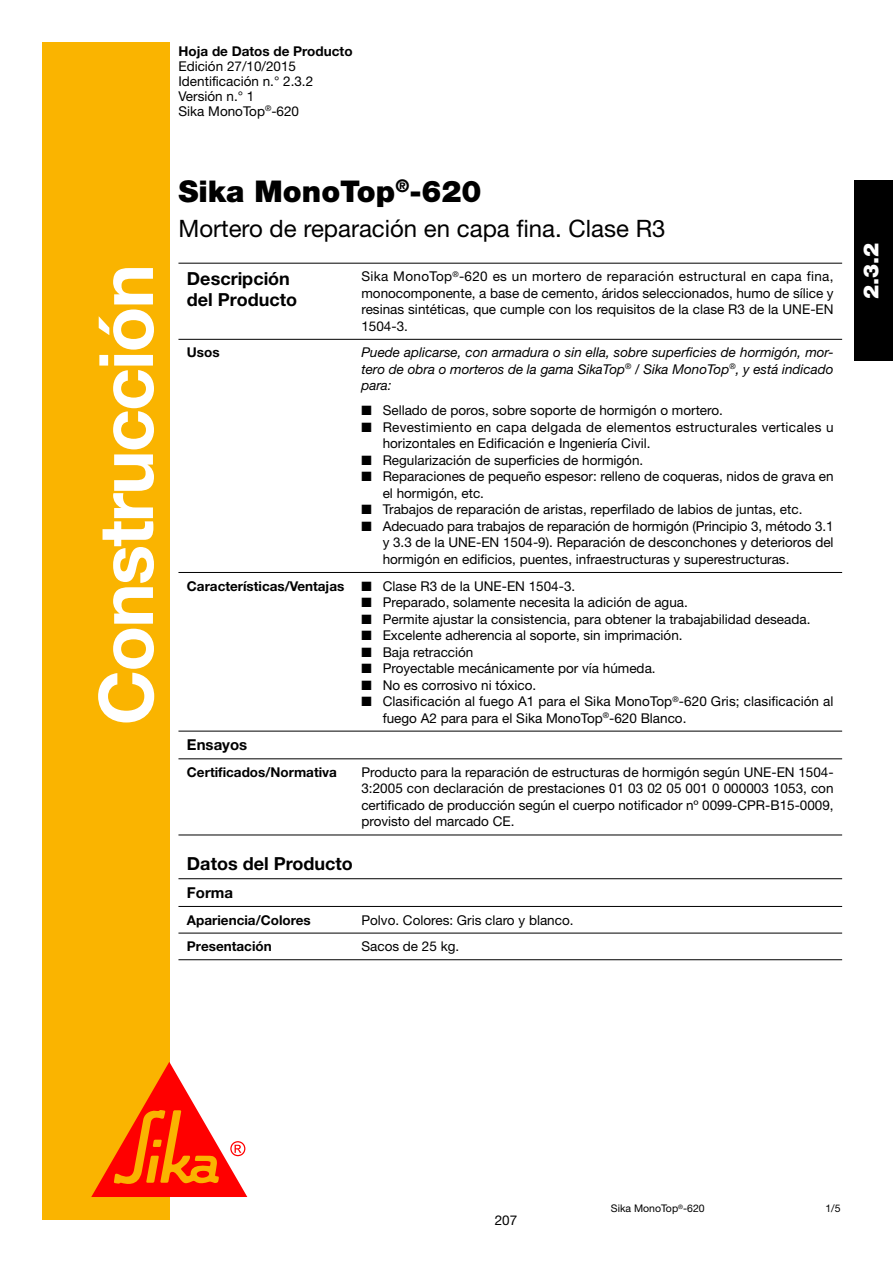
<style>
.page{position:relative;width:893px;height:1263px;background:#fff}
.page>*{position:absolute;margin:0;border:0;box-sizing:border-box;transform-origin:0 0}
.t1{font:700 75px "Helvetica Neue LT Std";letter-spacing:-.025em;color:#fff}
.t2{font:900 30px "Helvetica Neue LT Std";color:#000}
.t3{font:24px "Helvetica Neue LT Std";color:#000}
.t4{font:900 21px "Helvetica Neue LT Std";color:#fff}
.t5{font:700 18px/21px "Helvetica Neue LT Std";color:#000}
.t6{font:700 15px "Helvetica Neue LT Std";color:#000}
.t7{font:13.5px/16.5px "Helvetica Neue LT Std";color:#000}
.t8{font:italic 13.5px/16.5px "Helvetica Neue LT Std";color:#000;text-align:justify}
.t9{font:13.5px/16.5px "Helvetica Neue LT Std";letter-spacing:.02em;color:#000}
.t10{font:700 13.5px "Helvetica Neue LT Std";color:#000}
.t11{font:10.5px "Helvetica Neue LT Std";color:#000}
</style>
<div class="page">
<div style="left:42px;top:43px;width:128px;height:1177px;background:#fab400"></div>
<svg style="left:91px;top:1062px;width:156px;height:135px"></svg>
<div style="left:854px;top:181px;width:38px;height:180px;background:#000"></div>
<hr style="left:178px;top:339px;width:664px;height:1px;background:#000">
<hr style="left:178px;top:572px;width:664px;height:1px;background:#000">
<hr style="left:178px;top:906px;width:664px;height:1px;background:#000">
<hr style="left:178px;top:933px;width:664px;height:1px;background:#000">
<hr style="left:178px;top:959px;width:664px;height:1px;background:#000">
<hr style="left:178px;top:263px;width:664px;height:1px;background:#000">
<hr style="left:178px;top:878px;width:664px;height:1px;background:#000">
<hr style="left:178px;top:731px;width:664px;height:1px;background:#000">
<hr style="left:178px;top:758px;width:664px;height:1px;background:#000">
<hr style="left:178px;top:835px;width:664px;height:1px;background:#000">
<h1 class="t1" style="left:99px;top:725px;width:463px;rotate:-90deg">Construcción</h1>
<p class="t10" style="left:178px;top:46px;width:176px">Hoja de Datos de Producto</p>
<p class="t7" style="left:178px;top:60px;width:136px;line-height:15px">Edición 27/10/2015<br>Identificación n.° 2.3.2<br>Versión n.° 1<br>Sika MonoTop<sup>®</sup>-620</p>
<h2 class="t2" style="left:178px;top:180px;width:305px">Sika MonoTop<sup>®</sup>-620</h2>
<h3 class="t3" style="left:178px;top:220px;width:488px">Mortero de reparación en capa fina. Clase R3</h3>
<h3 class="t5" style="left:187px;top:269px;width:111px">Descripción del Producto</h3>
<p class="t7" style="left:361px;top:269px;width:473px;text-align:justify">Sika MonoTop<sup>®</sup>-620 es un mortero de reparación estructural en capa fina, monocomponente, a base de cemento, áridos seleccionados, humo de sílice y resinas sintéticas, que cumple con los requisitos de la clase R3 de la UNE-EN 1504-3.</p>
<p class="t10" style="left:187px;top:348px;width:34px">Usos</p>
<p class="t8" style="left:361px;top:346px;width:473px">Puede aplicarse, con armadura o sin ella, sobre superficies de hormigón, mor&shy;tero de obra o morteros de la gama SikaTop<sup>®</sup> / Sika MonoTop<sup>®</sup>, y está indicado para:</p>
<p class="t7" style="left:361px;top:404px;width:363px">■ Sellado de poros, sobre soporte de hormigón o mortero.</p>
<p class="t9" style="left:382px;top:420px;width:452px;text-indent:-21px">■ Revestimiento en capa delgada de elementos estructurales verticales u horizontales en Edificación e Ingeniería Civil.</p>
<p class="t7" style="left:361px;top:453px;width:283px">■ Regularización de superficies de hormigón.</p>
<p class="t7" style="left:382px;top:470px;width:452px;text-indent:-21px">■ Reparaciones de pequeño espesor: relleno de coqueras, nidos de grava en el hormigón, etc.</p>
<p class="t7" style="left:361px;top:503px;width:442px">■ Trabajos de reparación de aristas, reperfilado de labios de juntas, etc.</p>
<p class="t7" style="left:382px;top:519px;width:452px;text-align:justify;text-indent:-21px">■ Adecuado para trabajos de reparación de hormigón (Principio 3, método 3.1 y 3.3 de la UNE-EN 1504-9). Reparación de desconchones y deterioros del hormigón en edificios, puentes, infraestructuras y superestructuras.</p>
<p class="t10" style="left:187px;top:581px;width:159px">Características/Ventajas</p>
<p class="t7" style="left:361px;top:579px;width:215px">■ Clase R3 de la UNE-EN 1504-3.</p>
<p class="t7" style="left:361px;top:595px;width:328px">■ Preparado, solamente necesita la adición de agua.</p>
<p class="t7" style="left:361px;top:612px;width:450px">■ Permite ajustar la consistencia, para obtener la trabajabilidad deseada.</p>
<p class="t7" style="left:361px;top:628px;width:323px">■ Excelente adherencia al soporte, sin imprimación.</p>
<p class="t7" style="left:361px;top:645px;width:114px">■ Baja retracción</p>
<p class="t7" style="left:361px;top:661px;width:296px">■ Proyectable mecánicamente por vía húmeda.</p>
<p class="t7" style="left:361px;top:678px;width:176px">■ No es corrosivo ni tóxico.</p>
<p class="t7" style="left:382px;top:694px;width:452px;text-indent:-21px">■ Clasificación al fuego A1 para el Sika MonoTop<sup>®</sup>-620 Gris; clasificación al fuego A2 para para el Sika MonoTop<sup>®</sup>-620 Blanco.</p>
<p class="t6" style="left:187px;top:740px;width:62px">Ensayos</p>
<p class="t10" style="left:187px;top:767px;width:151px">Certificados/Normativa</p>
<p class="t7" style="left:361px;top:765px;width:473px;text-align:justify">Producto para la reparación de estructuras de hormigón según UNE-EN 1504- 3:2005 con declaración de prestaciones 01 03 02 05 001 0 000003 1053, con certificado de producción según el cuerpo notificador nº 0099-CPR-B15-0009, provisto del marcado CE.</p>
<h3 class="t5" style="left:187px;top:855px;width:167px">Datos del Producto</h3>
<p class="t6" style="left:187px;top:887px;width:48px">Forma</p>
<p class="t10" style="left:187px;top:915px;width:125px">Apariencia/Colores</p>
<p class="t7" style="left:361px;top:913px;width:214px">Polvo. Colores: Gris claro y blanco.</p>
<p class="t10" style="left:187px;top:942px;width:86px">Presentación</p>
<p class="t7" style="left:361px;top:939px;width:99px">Sacos de 25 kg.</p>
<h3 class="t4" style="left:863px;top:299px;width:58px;rotate:-90deg">2.3.2</h3>
<p class="t7" style="left:495px;top:1213px;width:24px">207</p>
<p class="t11" style="left:611px;top:1205px;width:95px">Sika MonoTop<sup>®</sup>-620</p>
<p class="t11" style="left:825px;top:1205px;width:17px">1/5</p>
</div>
